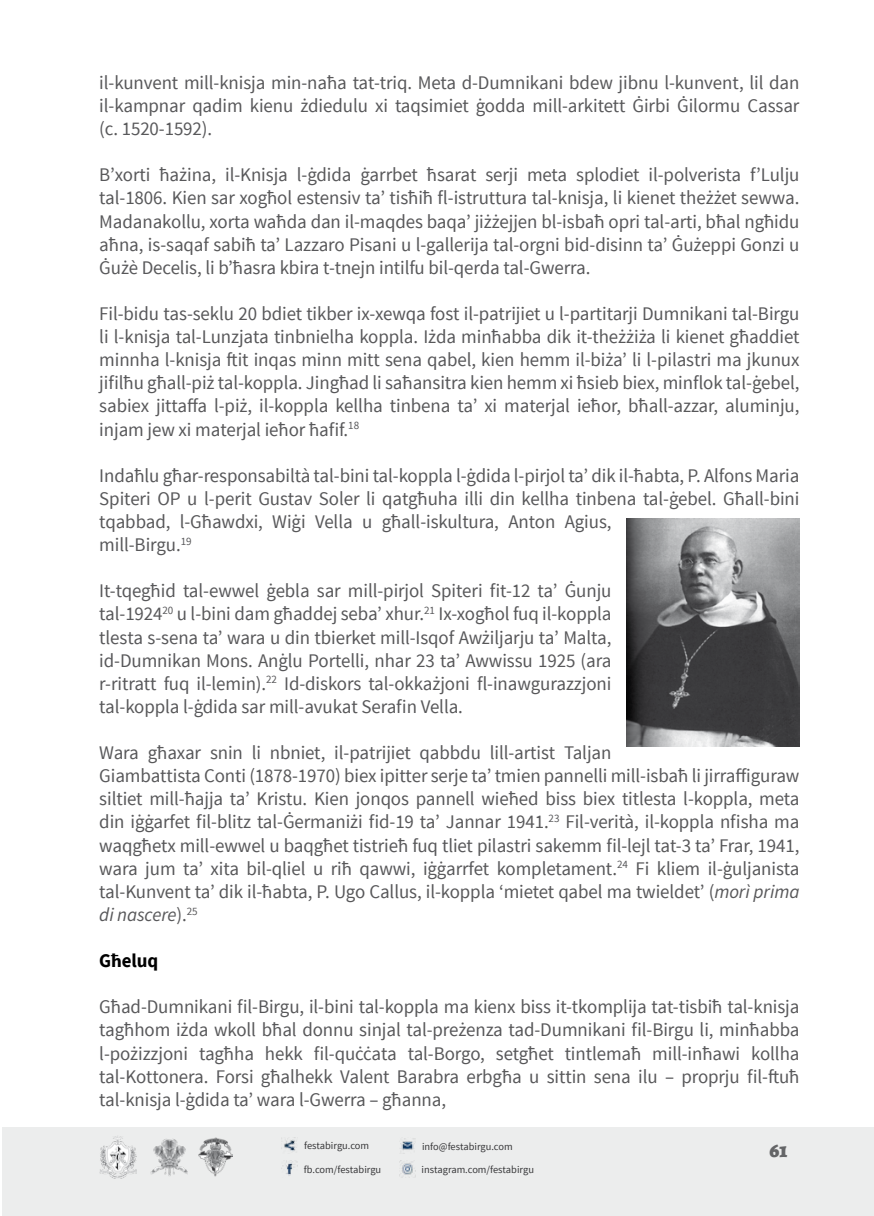
<style>
.page{position:relative;width:874px;height:1216px;background:#fff}
.page>*{position:absolute;margin:0;border:0;box-sizing:border-box;transform-origin:0 0}
.t1{font:900 21px "Alegreya";color:#646567}
.t2{font:19.25px/23.1px "Source Sans Pro";letter-spacing:-.005em;color:#58585a;text-align:justify}
.t3{font:700 19.25px "Source Sans Pro";letter-spacing:-.005em;color:#000}
.t4{font:10.33px "Source Sans Pro";color:#373739}
.s1{font-style:italic}
</style>
<div class="page">
<img style="left:626px;top:518px;width:173px;height:228px">
<div style="left:2px;top:1127px;width:871px;height:88px;background:#eceded"></div>
<img style="left:400px;top:1138px;width:15px;height:12px">
<img style="left:281px;top:1137px;width:16px;height:14px">
<img style="left:100px;top:1136px;width:36px;height:42px">
<img style="left:150px;top:1139px;width:37px;height:37px">
<img style="left:199px;top:1137px;width:33px;height:39px">
<img style="left:281px;top:1160px;width:17px;height:16px">
<img style="left:399px;top:1160px;width:14px;height:16px">
<p class="t2" style="left:99px;top:71px;width:701px">il‑kunvent mill‑knisja min‑naħa tat‑triq. Meta d‑Dumnikani bdew jibnu l‑kunvent, lil dan il‑kampnar qadim kienu żdiedulu xi taqsimiet ġodda mill‑arkitett Ġirbi Ġilormu Cassar (c. 1520‑1592).</p>
<p class="t2" style="left:99px;top:164px;width:701px">B’xorti ħażina, il‑Knisja l‑ġdida ġarrbet ħsarat serji meta splodiet il‑polverista f’Lulju tal‑1806. Kien sar xogħol estensiv ta’ tisħiħ fl‑istruttura tal‑knisja, li kienet theżżet sewwa.<br>Madanakollu, xorta waħda dan il‑maqdes baqa’ jiżżejjen bl‑isbaħ opri tal‑arti, bħal ngħidu aħna, is‑saqaf sabiħ ta’ Lazzaro Pisani u l‑gallerija tal‑orgni bid‑disinn ta’ Ġużeppi Gonzi u Ġużè Decelis, li b’ħasra kbira t‑tnejn intilfu bil‑qerda tal‑Gwerra.</p>
<p class="t2" style="left:99px;top:302px;width:701px">Fil‑bidu tas‑seklu 20 bdiet tikber ix‑xewqa fost il‑patrijiet u l‑partitarji Dumnikani tal‑Birgu li l‑knisja tal‑Lunzjata tinbnielha koppla. Iżda minħabba dik it‑theżżiża li kienet għaddiet minnha l‑knisja ftit inqas minn mitt sena qabel, kien hemm il‑biża’ li l‑pilastri ma jkunux jifilħu għall‑piż tal‑koppla. Jingħad li saħansitra kien hemm xi ħsieb biex, minflok tal‑ġebel, sabiex jittaffa l‑piż, il‑koppla kellha tinbena ta’ xi materjal ieħor, bħall‑azzar, aluminju, injam jew xi materjal ieħor ħafif.<sup>18</sup></p>
<p class="t2" style="left:99px;top:464px;width:701px;text-align:left">Indaħlu għar‑responsabiltà tal‑bini tal‑koppla l‑ġdida l‑pirjol ta’ dik il‑ħabta, P. Alfons Maria Spiteri OP u l‑perit Gustav Soler li qatgħuha illi din kellha tinbena tal‑ġebel. Għall‑bini tqabbad, l‑Għawdxi, Wiġi Vella u għall‑iskultura, Anton Agius,<br>mill‑Birgu.<sup>19</sup></p>
<p class="t2" style="left:99px;top:579px;width:513px">It‑tqegħid tal‑ewwel ġebla sar mill‑pirjol Spiteri fit‑12 ta’ Ġunju tal‑1924<sup>20</sup> u l‑bini dam għaddej seba’ xhur.<sup>21</sup> Ix‑xogħol fuq il‑koppla tlesta s‑sena ta’ wara u din tbierket mill‑Isqof Awżiljarju ta’ Malta, id‑Dumnikan Mons. Anġlu Portelli, nhar 23 ta’ Awwissu 1925 (ara r-ritratt fuq il-lemin).<sup>22</sup> Id‑diskors tal‑okkażjoni fl‑inawgurazzjoni tal‑koppla l‑ġdida sar mill‑avukat Serafin Vella.</p>
<p class="t2" style="left:99px;top:741px;width:701px;text-align:left">Wara għaxar snin li nbniet, il‑patrijiet qabbdu lill‑artist Taljan<br>Giambattista Conti (1878‑1970) biex ipitter serje ta’ tmien pannelli mill‑isbaħ li jirraffiguraw siltiet mill‑ħajja ta’ Kristu. Kien jonqos pannell wieħed biss biex titlesta l‑koppla, meta din iġġarfet fil‑blitz tal‑Ġermaniżi fid‑19 ta’ Jannar 1941.<sup>23</sup> Fil‑verità, il‑koppla nfisha ma waqgħetx mill‑ewwel u baqgħet tistrieħ fuq tliet pilastri sakemm fil‑lejl tat‑3 ta’ Frar, 1941, wara jum ta’ xita bil‑qliel u riħ qawwi, iġġarrfet kompletament.<sup>24</sup> Fi kliem il‑ġuljanista tal‑Kunvent ta’ dik il‑ħabta, P. Ugo Callus, il‑koppla ‘mietet qabel ma twieldet’ (<span class="s1">morì prima di nascere</span>).<sup>25</sup></p>
<p class="t3" style="left:99px;top:947px;width:61px">Għeluq</p>
<p class="t2" style="left:99px;top:995px;width:701px">Għad‑Dumnikani fil‑Birgu, il‑bini tal‑koppla ma kienx biss it‑tkomplija tat‑tisbiħ tal‑knisja tagħhom iżda wkoll bħal donnu sinjal tal‑preżenza tad‑Dumnikani fil‑Birgu li, minħabba l‑pożizzjoni tagħha hekk fil‑quċċata tal‑Borgo, setgħet tintlemaħ mill‑inħawi kollha tal‑Kottonera. Forsi għalhekk Valent Barabra erbgħa u sittin sena ilu – proprju fil‑ftuħ tal‑knisja l‑ġdida ta’ wara l‑Gwerra – għanna,</p>
<p class="t1" style="left:769px;top:1135px;width:19px">61</p>
<p class="t4" style="left:304px;top:1139px;width:67px">festabirgu.com</p>
<p class="t4" style="left:422px;top:1139px;width:92px">info@festabirgu.com</p>
<p class="t4" style="left:304px;top:1163px;width:79px">fb.com/festabirgu</p>
<p class="t4" style="left:421px;top:1163px;width:114px">instagram.com/festabirgu</p>
</div>
